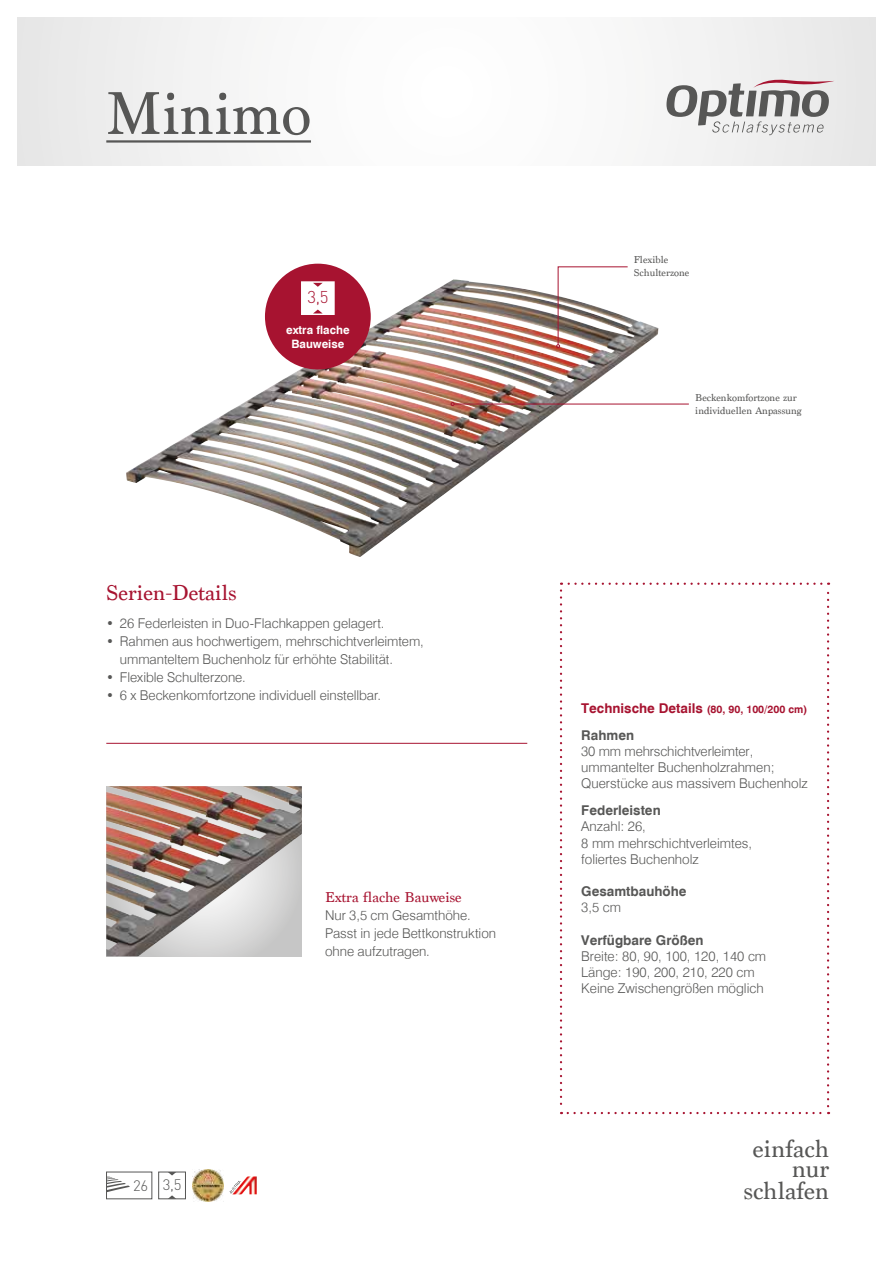
<style>
.page{position:relative;width:893px;height:1263px;background:#fff}
.page>*{position:absolute;margin:0;border:0;box-sizing:border-box;transform-origin:0 0}
.t1{font:63px "Marion";letter-spacing:-.01em;color:#575756}
.t2{font:25.5px/19.4px "Marion";color:#575756;text-align:right}
.t3{font:22.5px "Marion";color:#a71330}
.t4{font:300 16.95px "DIN";color:#a71330}
.t5{font:15px "Marion";color:#a71330}
.t6{font:300 15px "DIN";color:#575756}
.t7{font:300 13.5px/16.2px "Swiss 721 BT";color:#575756}
.t8{font:700 13.5px "Swiss 721 BT";color:#575756}
.t9{font:700 13.5px/26.7px "Swiss 721 BT";color:#a71330}
.t10{font:700 11.55px/13.8px "Swiss 721 BT";color:#fff;text-align:center}
.t11{font:10.5px/12.6px "Marion";color:#575756}
.s1{font-size:10.5px}
.s2{color:#575756}
</style>
<div class="page">
<img style="left:126px;top:282px;width:513px;height:275px">
<div style="left:17px;top:17px;width:859px;height:149px;background:linear-gradient(to right,#f4f4f4,#f4f4f4)"></div>
<svg style="left:666px;top:78px;width:168px;height:57px"></svg>
<hr style="left:106px;top:140px;width:205px;height:3px;background:#575756">
<div style="left:265px;top:264px;width:106px;height:105px;background:#a71330;border-radius:50%"></div>
<div style="left:301px;top:281px;width:34px;height:34px;background:#fff;border:3px solid #fff"></div>
<svg style="left:313px;top:283px;width:10px;height:4px"></svg>
<svg style="left:313px;top:309px;width:10px;height:4px"></svg>
<svg style="left:106px;top:786px;width:196px;height:170px;background:#b6b4b3"></svg>
<img style="left:106px;top:786px;width:194px;height:106px">
<svg style="left:560px;top:583px;width:269px;height:531px"></svg>
<hr style="left:106px;top:743px;width:421px;height:1px;background:#a71330">
<img style="left:556px;top:266px;width:72px;height:82px">
<hr style="left:454px;top:404px;width:235px;height:1px;background:#a71330">
<svg style="left:451px;top:402px;width:3px;height:4px"></svg>
<div style="left:158px;top:1172px;width:28px;height:27px;border:1px solid #575756"></div>
<svg style="left:168px;top:1172px;width:8px;height:3px"></svg>
<svg style="left:168px;top:1195px;width:8px;height:4px"></svg>
<svg style="left:108px;top:1176px;width:22px;height:16px"></svg>
<div style="left:106px;top:1172px;width:46px;height:27px;border:1px solid #575756"></div>
<img style="left:192px;top:1170px;width:31px;height:31px">
<svg style="left:243px;top:1177px;width:4px;height:5px"></svg>
<h1 class="t1" style="left:106px;top:76px;width:206px">Minimo</h1>
<p class="t4" style="left:307px;top:287px;width:23px">3,5</p>
<p class="t10" style="left:286px;top:323px;width:65px">extra flache<br>Bauweise</p>
<h3 class="t3" style="left:106px;top:579px;width:132px">Serien-Details</h3>
<p class="t7" style="left:106px;top:615px;width:280px">• 26 Federleisten in Duo-Flachkappen gelagert.</p>
<p class="t7" style="left:120px;top:632px;width:305px;line-height:18px;text-indent:-14px">• Rahmen aus hochwertigem, mehrschichtverleimtem, ummanteltem Buchenholz für erhöhte Stabilität.</p>
<p class="t7" style="left:106px;top:669px;width:141px">• Flexible Schulterzone.</p>
<p class="t7" style="left:106px;top:687px;width:276px">• 6 x Beckenkomfortzone individuell einstellbar.</p>
<p class="t6" style="left:133px;top:1175px;width:50px">26 3,5</p>
<p class="t5" style="left:325px;top:888px;width:138px">Extra flache Bauweise</p>
<p class="t7" style="left:325px;top:906px;width:173px;line-height:18px">Nur 3,5 cm Gesamthöhe.<br>Passt in jede Bettkonstruktion ohne aufzutragen.</p>
<p class="t11" style="left:634px;top:254px;width:57px">Flexible<br>Schulterzone</p>
<p class="t11" style="left:695px;top:392px;width:108px">Beckenkomfortzone zur individuellen Anpassung</p>
<p class="t9" style="left:581px;top:695px;width:227px">Technische Details <span class="s1">(80, 90, 100/200 cm)<br></span><span class="s2">Rahmen</span></p>
<p class="t7" style="left:581px;top:743px;width:228px">30 mm mehrschichtverleimter, ummantelter Buchenholzrahmen;<br>Querstücke aus massivem Buchenholz</p>
<p class="t8" style="left:581px;top:802px;width:81px">Federleisten</p>
<p class="t7" style="left:581px;top:818px;width:172px">Anzahl: 26,<br>8 mm mehrschichtverleimtes, foliertes Buchenholz</p>
<p class="t8" style="left:581px;top:883px;width:107px">Gesamtbauhöhe</p>
<p class="t7" style="left:581px;top:899px;width:41px">3,5 cm</p>
<p class="t8" style="left:581px;top:932px;width:124px">Verfügbare Größen</p>
<p class="t7" style="left:581px;top:948px;width:186px">Breite: 80, 90, 100, 120, 140 cm<br>Länge: 190, 200, 210, 220 cm<br>Keine Zwischengrößen möglich</p>
<h2 class="t2" style="left:753px;top:1140px;width:78px">einfach nur</h2>
<h2 class="t2" style="left:744px;top:1181px;width:87px">schlafen</h2>
</div>
